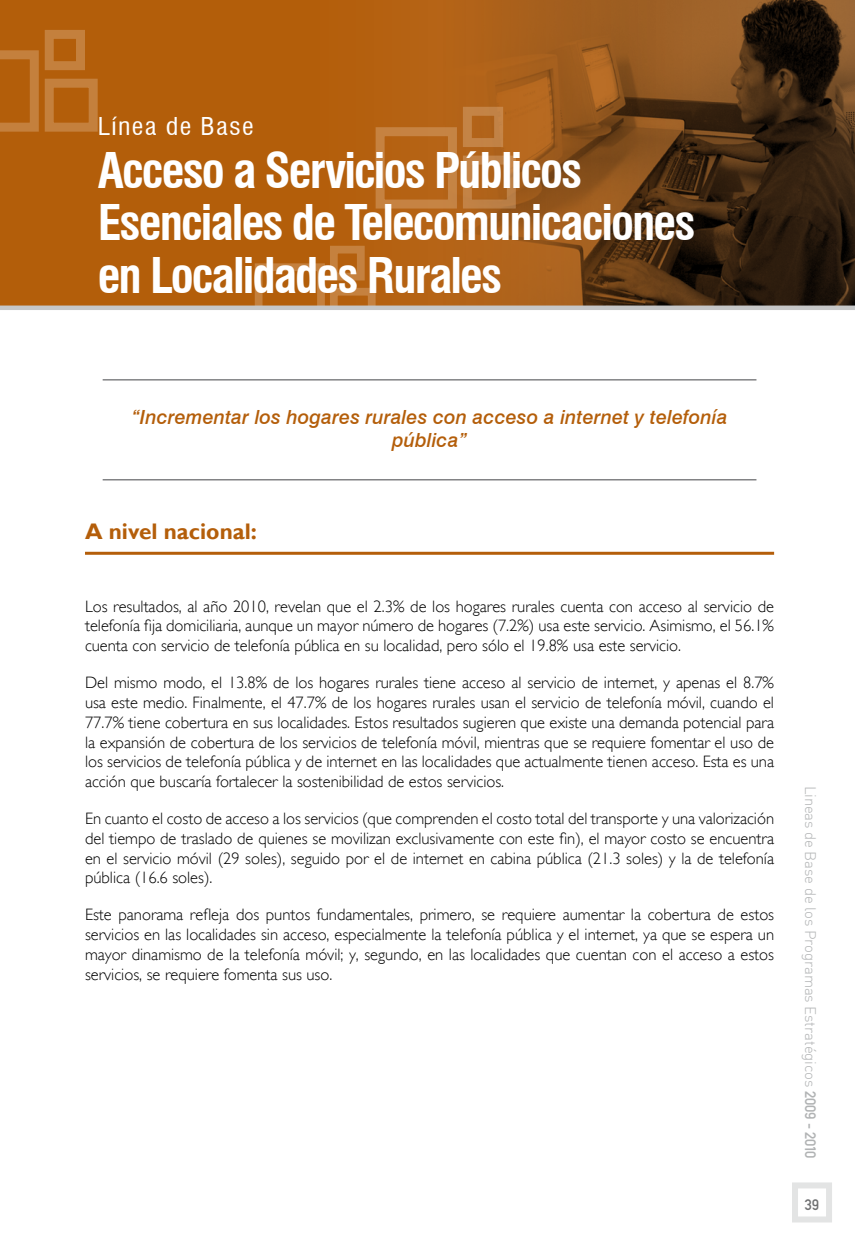
<style>
.page{position:relative;width:855px;height:1238px;background:#fff}
.page>*{position:absolute;margin:0;border:0;box-sizing:border-box;transform-origin:0 0}
.t1{font:700 condensed 48px/52.5px "Swiss 721 BT";letter-spacing:-.04em;color:#fff}
.t2{font:condensed 24px "Swiss 721 BT";letter-spacing:.05em;color:#fff;scale:1.1 1}
.t3{font:700 22.5px "Gill Sans";color:#b45e0a}
.t4{font:italic 500 19.5px/23.4px "Swiss 721 BT";letter-spacing:.005em;color:#b45e0a;text-align:center}
.t5{font:300 16.5px/19.8px "Gill Sans";color:#000;text-align:justify}
.t6{font:300 15px "DIN";letter-spacing:-.01em;color:#b1b3b4}
.t7{font:15px "DIN 1451 Mittelschrift Alt Regular";color:#707172}
.s1{font-family:"DIN 1451 Mittelschrift Alt Regular";font-weight:400}
</style>
<div class="page">
<div style="left:792px;top:1182px;width:40px;height:40px;border:6px solid #e3e4e4"></div>
<hr style="left:85px;top:551px;width:689px;height:3px;background:#b45e0a">
<hr style="left:103px;top:379px;width:653px;height:1px;background:#7b7c7e">
<hr style="left:103px;top:479px;width:653px;height:1px;background:#7b7c7e">
<svg style="left:0;top:0;width:855px;height:308px;background:#b4600e"></svg>
<img style="left:443px;top:0;width:412px;height:305px">
<svg style="left:0;top:50px;width:39px;height:82px;background:#b96b1e"></svg>
<div style="left:0;top:305px;width:855px;height:5px;background:#c6c7c8"></div>
<h2 class="t2" style="left:98px;top:112px;width:143px">Línea de Base</h2>
<h1 class="t1" style="left:98px;top:144px;width:599px">Acceso a Servicios Públicos<br>Esenciales de Telecomunicaciones en Localidades Rurales</h1>
<p class="t4" style="left:131px;top:405px;width:597px">“Incrementar los hogares rurales con acceso a internet y telefonía pública”</p>
<h3 class="t3" style="left:85px;top:518px;width:173px">A nivel nacional:</h3>
<p class="t5" style="left:85px;top:596px;width:690px">Los resultados, al año 2010, revelan que el 2.3% de los hogares rurales cuenta con acceso al servicio de telefonía fija domiciliaria, aunque un mayor número de hogares (7.2%) usa este servicio. Asimismo, el 56.1% cuenta con servicio de telefonía pública en su localidad, pero sólo el 19.8% usa este servicio.</p>
<p class="t5" style="left:85px;top:672px;width:690px">Del mismo modo, el 13.8% de los hogares rurales tiene acceso al servicio de internet, y apenas el 8.7% usa este medio. Finalmente, el 47.7% de los hogares rurales usan el servicio de telefonía móvil, cuando el 77.7% tiene cobertura en sus localidades. Estos resultados sugieren que existe una demanda potencial para la expansión de cobertura de los servicios de telefonía móvil, mientras que se requiere fomentar el uso de los servicios de telefonía pública y de internet en las localidades que actualmente tienen acceso. Esta es una acción que buscaría fortalecer la sostenibilidad de estos servicios.</p>
<p class="t5" style="left:85px;top:808px;width:690px">En cuanto el costo de acceso a los servicios (que comprenden el costo total del transporte y una valorización del tiempo de traslado de quienes se movilizan exclusivamente con este fin), el mayor costo se encuentra en el servicio móvil (29 soles), seguido por el de internet en cabina pública (21.3 soles) y la de telefonía pública (16.6 soles).</p>
<p class="t5" style="left:85px;top:904px;width:690px">Este panorama refleja dos puntos fundamentales, primero, se requiere aumentar la cobertura de estos servicios en las localidades sin acceso, especialmente la telefonía pública y el internet, ya que se espera un mayor dinamismo de la telefonía móvil; y, segundo, en las localidades que cuentan con el acceso a estos servicios, se requiere fomenta sus uso.</p>
<p class="t6" style="left:819px;top:785px;width:374px;rotate:90deg">Lineas de Base de los Programas Estratégicos <span class="s1">2009 - 2010</span></p>
<p class="t7" style="left:804px;top:1195px;width:16px">39</p>
</div>
